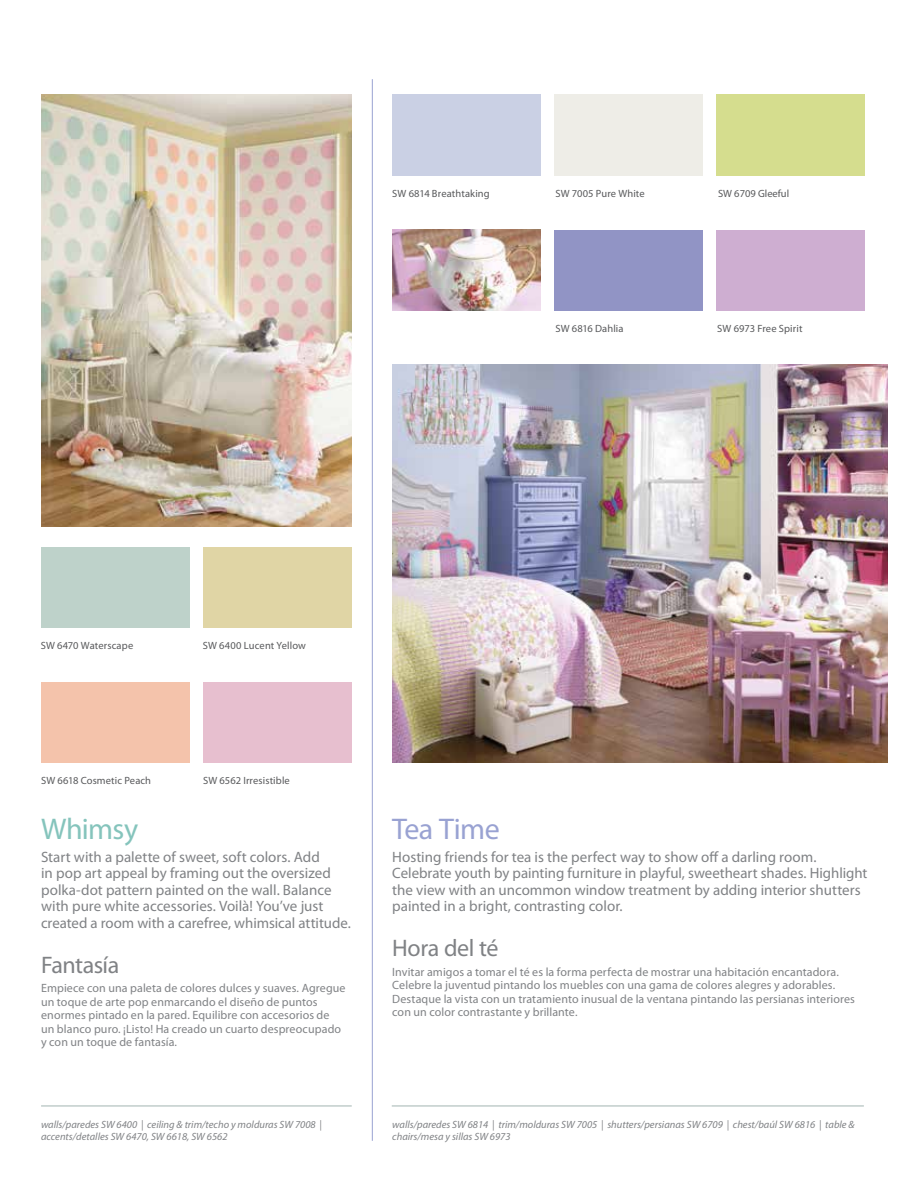
<style>
.page{position:relative;width:905px;height:1188px;background:#fff}
.page>*{position:absolute;margin:0;border:0;box-sizing:border-box;transform-origin:0 0}
.t1{font:30px "Myriad Pro";letter-spacing:-.02em;color:#99a2d2}
.t2{font:30px "Myriad Pro";letter-spacing:-.025em;color:#85c4bc}
.t3{font:24px "Myriad Pro";letter-spacing:-.02em;color:#808285}
.t4{font:15px/16.5px "Myriad Pro";color:#808285}
.t5{font:12px/13.5px "Myriad Pro";letter-spacing:.005em;color:#808285}
.t6{font:italic 10.5px/12px "Myriad Pro";color:#808285}
.t7{font:10.5px "Myriad Pro";letter-spacing:.01em;color:#58595b}
</style>
<div class="page">
<img style="left:41px;top:95px;width:311px;height:432px">
<img style="left:392px;top:365px;width:495px;height:398px">
<img style="left:392px;top:230px;width:149px;height:81px">
<hr style="left:41px;top:1106px;width:311px;height:1px;background:#a3b4b1">
<hr style="left:392px;top:1106px;width:471px;height:1px;background:#a3b4b1">
<hr style="left:372px;top:79px;width:1px;height:1062px;background:#99a2d2">
<div style="left:203px;top:547px;width:148px;height:81px;background:#e0d5a5"></div>
<div style="left:41px;top:547px;width:148px;height:81px;background:#bed2ca"></div>
<div style="left:41px;top:682px;width:149px;height:81px;background:#f4c3ab"></div>
<div style="left:203px;top:682px;width:149px;height:81px;background:#e7bfcf"></div>
<div style="left:716px;top:95px;width:149px;height:81px;background:#d5dd8e"></div>
<div style="left:554px;top:230px;width:149px;height:81px;background:#9194c5"></div>
<div style="left:392px;top:95px;width:149px;height:81px;background:#cad0e4"></div>
<div style="left:554px;top:95px;width:149px;height:81px;background:#eeede7"></div>
<div style="left:716px;top:230px;width:149px;height:81px;background:#ceaed1"></div>
<p class="t7" style="left:392px;top:187px;width:99px">SW 6814 Breathtaking</p>
<p class="t7" style="left:555px;top:187px;width:91px">SW 7005 Pure White</p>
<p class="t7" style="left:555px;top:322px;width:70px">SW 6816 Dahlia</p>
<p class="t7" style="left:718px;top:187px;width:73px">SW 6709 Gleeful</p>
<p class="t7" style="left:717px;top:322px;width:87px">SW 6973 Free Spirit</p>
<p class="t7" style="left:41px;top:639px;width:94px">SW 6470 Waterscape</p>
<p class="t7" style="left:203px;top:639px;width:105px">SW 6400 Lucent Yellow</p>
<p class="t7" style="left:41px;top:774px;width:112px">SW 6618 Cosmetic Peach</p>
<p class="t7" style="left:203px;top:774px;width:88px">SW 6562 Irresistible</p>
<h1 class="t2" style="left:41px;top:811px;width:99px">Whimsy</h1>
<p class="t4" style="left:41px;top:848px;width:311px">Start with a palette of sweet, soft colors. Add<br>in pop art appeal by framing out the oversized polka-dot pattern painted on the wall. Balance with pure white accessories. Voilà! You’ve just created a room with a carefree, whimsical attitude.</p>
<h2 class="t3" style="left:41px;top:950px;width:80px">Fantasía</h2>
<p class="t5" style="left:41px;top:981px;width:306px">Empiece con una paleta de colores dulces y suaves. Agregue un toque de arte pop enmarcando el diseño de puntos enormes pintado en la pared. Equilibre con accesorios de un blanco puro. ¡Listo! Ha creado un cuarto despreocupado y con un toque de fantasía.</p>
<p class="t6" style="left:41px;top:1119px;width:282px">walls/paredes SW 6400 | ceiling &amp; trim/techo y molduras SW 7008 | accents/detalles SW 6470, SW 6618, SW 6562</p>
<h1 class="t1" style="left:392px;top:811px;width:109px">Tea Time</h1>
<p class="t4" style="left:392px;top:848px;width:476px">Hosting friends for tea is the perfect way to show off a darling room.<br>Celebrate youth by painting furniture in playful, sweetheart shades. Highlight the view with an uncommon window treatment by adding interior shutters painted in a bright, contrasting color.</p>
<h2 class="t3" style="left:392px;top:934px;width:108px">Hora del té</h2>
<p class="t5" style="left:392px;top:965px;width:464px">Invitar amigos a tomar el té es la forma perfecta de mostrar una habitación encantadora.<br>Celebre la juventud pintando los muebles con una gama de colores alegres y adorables.<br>Destaque la vista con un tratamiento inusual de la ventana pintando las persianas interiores con un color contrastante y brillante.</p>
<p class="t6" style="left:392px;top:1119px;width:464px">walls/paredes SW 6814 | trim/molduras SW 7005 | shutters/persianas SW 6709 | chest/baúl SW 6816 | table &amp; chairs/mesa y sillas SW 6973</p>
</div>
